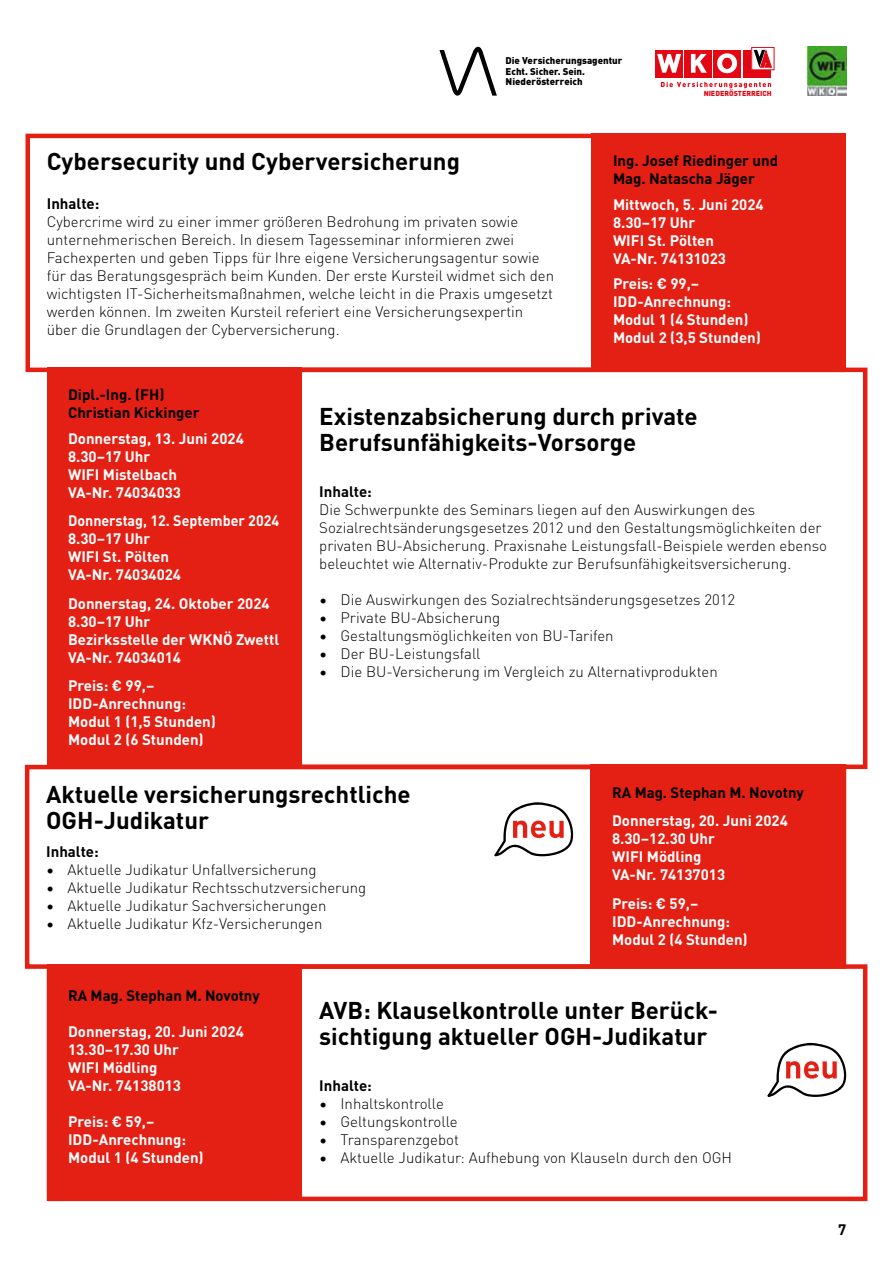
<style>
.page{position:relative;width:893px;height:1263px;background:#fff}
.page>*{position:absolute;margin:0;border:0;box-sizing:border-box;transform-origin:0 0}
.t1{font:700 24px/25.5px "DINOT";color:#000}
.t2{font:300 15px/18px "DINOT";color:#000}
.t3{font:700 15px/18px "DINOT";color:#fff}
.t4{font:700 15px/18px "DINOT";color:#000}
.t5{font:700 15px/18px "DINOT";color:#fff;scale:.95 1}
.t6{font:900 9.75px/21.1px "DIN";color:#000}
.t7{font:900 7.2px "DIN";color:#e30613}
</style>
<div class="page">
<img style="left:807px;top:47px;width:39px;height:49px">
<svg style="left:439px;top:47px;width:58px;height:49px"></svg>
<svg style="left:661px;top:82px;width:110px;height:6px"></svg>
<div style="left:744px;top:50px;width:27px;height:27px;background:#e30613"></div>
<div style="left:752px;top:47px;width:22px;height:23px;background:#fff"></div>
<div style="left:751px;top:47px;width:23px;height:23px;border:1px solid #e30613"></div>
<div style="left:713px;top:50px;width:28px;height:27px;background:#e30613"></div>
<div style="left:684px;top:50px;width:28px;height:27px;background:#e30613"></div>
<svg style="left:691px;top:54px;width:16px;height:19px"></svg>
<div style="left:655px;top:50px;width:28px;height:27px;background:#e30613"></div>
<svg style="left:657px;top:54px;width:24px;height:19px"></svg>
<svg style="left:717px;top:53px;width:20px;height:20px"></svg>
<div style="left:723px;top:58px;width:8px;height:10px;background:#e30613;border-radius:50%"></div>
<div style="left:722px;top:58px;width:10px;height:11px;border:1px solid #e30613;border-radius:50%"></div>
<svg style="left:754px;top:49px;width:18px;height:19px"></svg>
<svg style="left:494px;top:802px;width:80px;height:55px"></svg>
<svg style="left:767px;top:1043px;width:80px;height:54px"></svg>
<div style="left:26px;top:134px;width:819px;height:238px;border:4px solid #e41f13"></div>
<div style="left:592px;top:134px;width:254px;height:238px;background:#e41f13"></div>
<div style="left:296px;top:368px;width:571px;height:401px;border:4px solid #e41f13"></div>
<div style="left:47px;top:368px;width:254px;height:401px;background:#e41f13"></div>
<div style="left:25px;top:765px;width:821px;height:204px;border:4px solid #e41f13"></div>
<div style="left:591px;top:765px;width:255px;height:202px;background:#e41f13"></div>
<div style="left:47px;top:964px;width:820px;height:237px;border:4px solid #e41f13"></div>
<div style="left:47px;top:964px;width:254px;height:232px;background:#e41f13"></div>
<p class="t6" style="left:506px;top:49px;width:118px">Die Versicherungsagentur<br>Niederösterreich</p>
<p class="t6" style="left:506px;top:60px;width:81px">Echt. Sicher. Sein.</p>
<p class="t7" style="left:704px;top:88px;width:70px">NIEDERÖSTERREICH</p>
<h1 class="t1" style="left:47px;top:147px;width:415px">Cybersecurity und Cyberversicherung</h1>
<p class="t4" style="left:47px;top:193px;width:54px">Inhalte:</p>
<p class="t2" style="left:47px;top:211px;width:509px">Cybercrime wird zu einer immer größeren Bedrohung im privaten sowie unternehmerischen Bereich. In diesem Tagesseminar informieren zwei Fachexperten und geben Tipps für Ihre eigene Versicherungsagentur sowie für das Beratungsgespräch beim Kunden. Der erste Kursteil widmet sich den wichtigsten IT-Sicherheitsmaßnahmen, welche leicht in die Praxis umgesetzt werden können. Im zweiten Kursteil referiert eine Versicherungsexpertin über die Grundlagen der Cyberversicherung.</p>
<p class="t4" style="left:613px;top:151px;width:167px">Ing. Josef Riedinger und<br>Mag. Natascha Jäger</p>
<p class="t3" style="left:613px;top:194px;width:152px">Mittwoch, 5. Juni 2024<br>8.30–17 Uhr<br>WIFI St. Pölten<br>VA-Nr. 74131023</p>
<p class="t3" style="left:613px;top:274px;width:149px">Preis: € 99,–<br>IDD-Anrechnung:<br>Modul 1 (4 Stunden)<br>Modul 2 (3,5 Stunden)</p>
<p class="t4" style="left:68px;top:384px;width:133px">Dipl.-Ing. (FH)<br>Christian Kickinger</p>
<p class="t3" style="left:68px;top:428px;width:177px">Donnerstag, 13. Juni 2024<br>8.30–17 Uhr<br>WIFI Mistelbach<br>VA-Nr. 74034033</p>
<p class="t5" style="left:68px;top:510px;width:224px">Donnerstag, 12. September 2024<br>8.30–17 Uhr<br>WIFI St. Pölten<br>VA-Nr. 74034024</p>
<p class="t3" style="left:68px;top:593px;width:213px">Donnerstag, 24. Oktober 2024<br>8.30–17 Uhr<br>Bezirksstelle der WKNÖ Zwettl<br>VA-Nr. 74034014</p>
<p class="t3" style="left:68px;top:675px;width:149px">Preis: € 99,–<br>IDD-Anrechnung:<br>Modul 1 (1,5 Stunden)<br>Modul 2 (6 Stunden)</p>
<h1 class="t1" style="left:319px;top:401px;width:380px">Existenzabsicherung durch private<br>Berufsunfähigkeits-Vorsorge</h1>
<p class="t4" style="left:319px;top:481px;width:54px">Inhalte:</p>
<p class="t2" style="left:319px;top:499px;width:509px">Die Schwerpunkte des Seminars liegen auf den Auswirkungen des Sozialrechtsänderungsgesetzes 2012 und den Gestaltungsmöglichkeiten der privaten BU-Absicherung. Praxisnahe Leistungsfall-Beispiele werden ebenso beleuchtet wie Alternativ-Produkte zur Berufsunfähigkeitsversicherung.</p>
<p class="t2" style="left:319px;top:589px;width:418px">• Die Auswirkungen des Sozialrechtsänderungsgesetzes 2012</p>
<p class="t2" style="left:319px;top:607px;width:182px">• Private BU-Absicherung</p>
<p class="t2" style="left:319px;top:625px;width:296px">• Gestaltungsmöglichkeiten von BU-Tarifen</p>
<p class="t2" style="left:319px;top:643px;width:163px">• Der BU-Leistungsfall</p>
<p class="t2" style="left:319px;top:661px;width:400px">• Die BU-Versicherung im Vergleich zu Alternativprodukten</p>
<h1 class="t1" style="left:46px;top:779px;width:366px">Aktuelle versicherungsrechtliche<br>OGH-Judikatur</h1>
<p class="t4" style="left:46px;top:841px;width:54px">Inhalte:</p>
<p class="t2" style="left:46px;top:859px;width:272px">• Aktuelle Judikatur Unfallversicherung</p>
<p class="t2" style="left:46px;top:877px;width:322px">• Aktuelle Judikatur Rechtsschutzversicherung</p>
<p class="t2" style="left:46px;top:895px;width:282px">• Aktuelle Judikatur Sachversicherungen</p>
<p class="t2" style="left:46px;top:913px;width:278px">• Aktuelle Judikatur Kfz-Versicherungen</p>
<p class="t4" style="left:612px;top:782px;width:193px">RA Mag. Stephan M. Novotny</p>
<p class="t3" style="left:612px;top:810px;width:177px">Donnerstag, 20. Juni 2024<br>8.30–12.30 Uhr<br>WIFI Mödling<br>VA-Nr. 74137013</p>
<p class="t3" style="left:612px;top:893px;width:137px">Preis: € 59,–<br>IDD-Anrechnung:<br>Modul 2 (4 Stunden)</p>
<p class="t4" style="left:68px;top:985px;width:193px">RA Mag. Stephan M. Novotny</p>
<p class="t3" style="left:68px;top:1021px;width:177px">Donnerstag, 20. Juni 2024<br>13.30–17.30 Uhr<br>WIFI Mödling<br>VA-Nr. 74138013</p>
<p class="t3" style="left:68px;top:1111px;width:137px">Preis: € 59,–<br>IDD-Anrechnung:<br>Modul 1 (4 Stunden)</p>
<h1 class="t1" style="left:319px;top:995px;width:400px">AVB: Klauselkontrolle unter Berück&shy;sichtigung aktueller OGH-Judikatur</h1>
<p class="t4" style="left:319px;top:1075px;width:54px">Inhalte:</p>
<p class="t2" style="left:319px;top:1093px;width:126px">• Inhaltskontrolle</p>
<p class="t2" style="left:319px;top:1111px;width:140px">• Geltungskontrolle</p>
<p class="t2" style="left:319px;top:1129px;width:141px">• Transparenzgebot</p>
<p class="t2" style="left:319px;top:1147px;width:414px">• Aktuelle Judikatur: Aufhebung von Klauseln durch den OGH</p>
<p class="t4" style="left:838px;top:1219px;width:10px">7</p>
</div>
